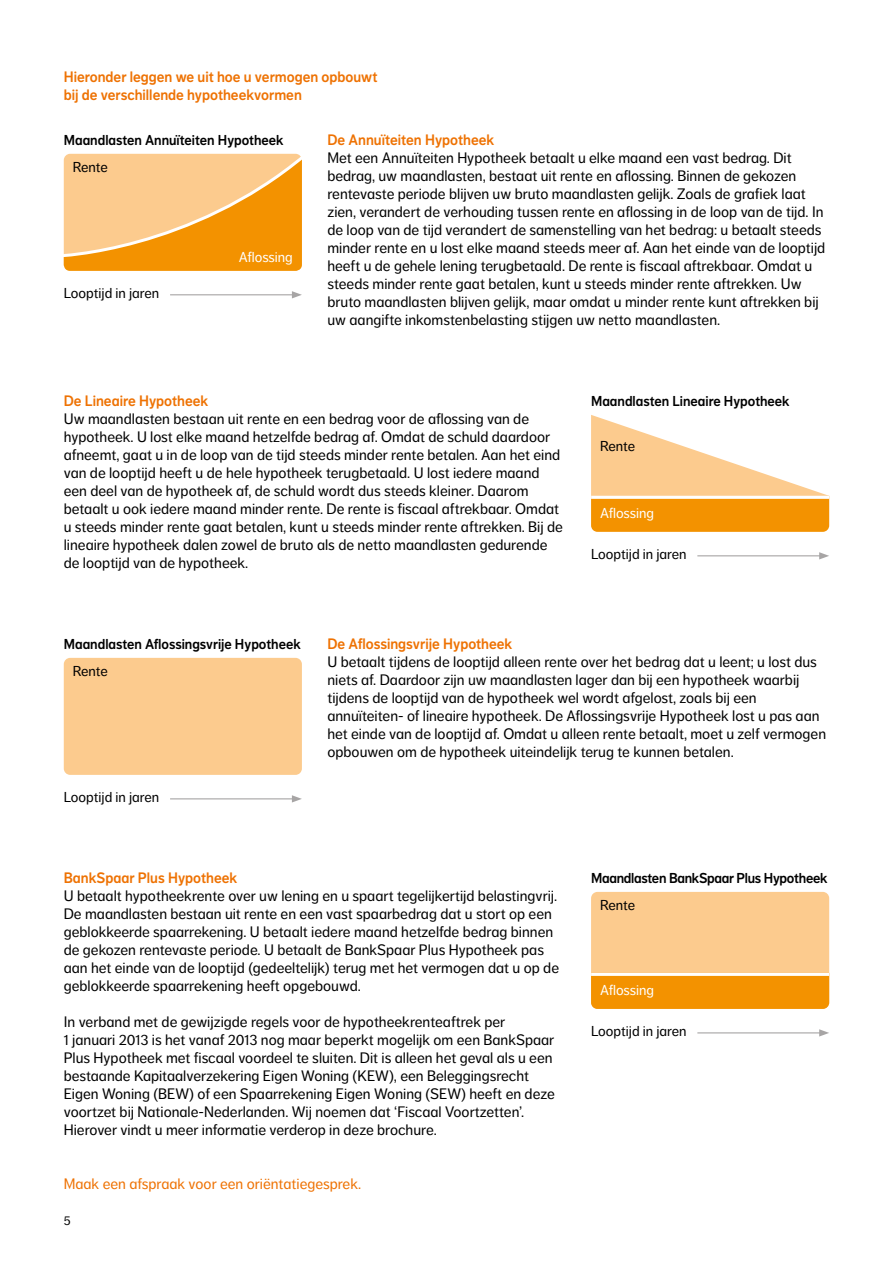
<style>
.page{position:relative;width:893px;height:1263px;background:#fff}
.page>*{position:absolute;margin:0;border:0;box-sizing:border-box;transform-origin:0 0}
.t1{font:15px/18px "NN Dagny Text";color:#000}
.t2{font:15px/18px "NN Dagny Display";color:#ee7203}
.t3{font:15px "NN Dagny Text";color:#ee7203}
.t4{font:14.25px "NN Dagny Display";color:#000}
.t5{font:14.25px "NN Dagny Text";color:#000}
.t6{font:14.25px "NN Dagny Display";letter-spacing:-.02em;color:#000}
.t7{font:14.25px "NN Dagny Text";letter-spacing:-.005em;color:#fff}
.t8{font:12.75px "NN Dagny Text";color:#000}
</style>
<div class="page">
<svg style="left:63px;top:153px;width:239px;height:118px;background:#f8b557"></svg>
<hr style="left:170px;top:294px;width:124px;height:1px;background:#a7a5a5">
<svg style="left:292px;top:291px;width:10px;height:7px"></svg>
<div style="left:64px;top:658px;width:238px;height:117px;background:#fccb8e;border-radius:6px"></div>
<hr style="left:170px;top:798px;width:124px;height:1px;background:#a7a5a5">
<svg style="left:292px;top:795px;width:10px;height:7px"></svg>
<hr style="left:697px;top:555px;width:124px;height:1px;background:#a7a5a5">
<svg style="left:819px;top:552px;width:10px;height:7px"></svg>
<svg style="left:591px;top:415px;width:238px;height:117px"></svg>
<hr style="left:591px;top:496px;width:238px;height:3px;background:#fff">
<div style="left:591px;top:892px;width:238px;height:117px;background:#fccb8e;border-radius:6px"></div>
<hr style="left:697px;top:1032px;width:124px;height:1px;background:#a7a5a5">
<svg style="left:819px;top:1029px;width:10px;height:7px"></svg>
<div style="left:591px;top:976px;width:238px;height:33px;background:#f39200"></div>
<hr style="left:591px;top:973px;width:238px;height:3px;background:#fff">
<p class="t2" style="left:64px;top:68px;width:315px">Hieronder leggen we uit hoe u vermogen opbouwt bij de verschillende hypotheekvormen</p>
<p class="t4" style="left:64px;top:131px;width:221px">Maandlasten Annuïteiten Hypotheek</p>
<p class="t2" style="left:327px;top:131px;width:168px">De Annuïteiten Hypotheek</p>
<p class="t1" style="left:327px;top:149px;width:499px">Met een Annuïteiten Hypotheek betaalt u elke maand een vast bedrag. Dit bedrag, uw maandlasten, bestaat uit rente en aflossing. Binnen de gekozen rentevaste periode blijven uw bruto maandlasten gelijk. Zoals de grafiek laat zien, verandert de verhouding tussen rente en aflossing in de loop van de tijd. In de loop van de tijd verandert de samenstelling van het bedrag: u betaalt steeds minder rente en u lost elke maand steeds meer af. Aan het einde van de looptijd heeft u de gehele lening terugbetaald. De rente is fiscaal aftrekbaar. Omdat u steeds minder rente gaat betalen, kunt u steeds minder rente aftrekken. Uw bruto maandlasten blijven gelijk, maar omdat u minder rente kunt aftrekken bij uw aangifte inkomstenbelasting stijgen uw netto maandlasten.</p>
<p class="t5" style="left:73px;top:159px;width:37px">Rente</p>
<p class="t7" style="left:239px;top:249px;width:55px">Aflossing</p>
<p class="t5" style="left:64px;top:285px;width:97px">Looptijd in jaren</p>
<p class="t2" style="left:64px;top:392px;width:146px">De Lineaire Hypotheek</p>
<p class="t4" style="left:591px;top:392px;width:200px">Maandlasten Lineaire Hypotheek</p>
<p class="t1" style="left:64px;top:410px;width:501px">Uw maandlasten bestaan uit rente en een bedrag voor de aflossing van de hypotheek. U lost elke maand hetzelfde bedrag af. Omdat de schuld daardoor afneemt, gaat u in de loop van de tijd steeds minder rente betalen. Aan het eind van de looptijd heeft u de hele hypotheek terugbetaald. U lost iedere maand een deel van de hypotheek af, de schuld wordt dus steeds kleiner. Daarom betaalt u ook iedere maand minder rente. De rente is fiscaal aftrekbaar. Omdat u steeds minder rente gaat betalen, kunt u steeds minder rente aftrekken. Bij de lineaire hypotheek dalen zowel de bruto als de netto maandlasten gedurende de looptijd van de hypotheek.</p>
<p class="t5" style="left:600px;top:438px;width:37px">Rente</p>
<p class="t7" style="left:600px;top:505px;width:55px">Aflossing</p>
<p class="t5" style="left:591px;top:546px;width:97px">Looptijd in jaren</p>
<p class="t4" style="left:64px;top:635px;width:239px">Maandlasten Aflossingsvrije Hypotheek</p>
<p class="t2" style="left:327px;top:635px;width:186px">De Aflossingsvrije Hypotheek</p>
<p class="t1" style="left:327px;top:653px;width:500px">U betaalt tijdens de looptijd alleen rente over het bedrag dat u leent; u lost dus niets af. Daardoor zijn uw maandlasten lager dan bij een hypotheek waarbij tijdens de looptijd van de hypotheek wel wordt afgelost, zoals bij een annuïteiten- of lineaire hypotheek. De Aflossingsvrije Hypotheek lost u pas aan het einde van de looptijd af. Omdat u alleen rente betaalt, moet u zelf vermogen opbouwen om de hypotheek uiteindelijk terug te kunnen betalen.</p>
<p class="t5" style="left:73px;top:663px;width:37px">Rente</p>
<p class="t5" style="left:64px;top:789px;width:97px">Looptijd in jaren</p>
<p class="t2" style="left:64px;top:869px;width:175px">BankSpaar Plus Hypotheek</p>
<p class="t6" style="left:591px;top:869px;width:238px">Maandlasten BankSpaar Plus Hypotheek</p>
<p class="t1" style="left:64px;top:887px;width:497px">U betaalt hypotheekrente over uw lening en u spaart tegelijkertijd belastingvrij.<br>De maandlasten bestaan uit rente en een vast spaarbedrag dat u stort op een geblokkeerde spaarrekening. U betaalt iedere maand hetzelfde bedrag binnen de gekozen rentevaste periode. U betaalt de BankSpaar Plus Hypotheek pas aan het einde van de looptijd (gedeeltelijk) terug met het vermogen dat u op de geblokkeerde spaarrekening heeft opgebouwd.</p>
<p class="t1" style="left:64px;top:1013px;width:493px">In verband met de gewijzigde regels voor de hypotheekrenteaftrek per<br>1 januari 2013 is het vanaf 2013 nog maar beperkt mogelijk om een BankSpaar Plus Hypotheek met fiscaal voordeel te sluiten. Dit is alleen het geval als u een bestaande Kapitaalverzekering Eigen Woning (KEW), een Beleggingsrecht Eigen Woning (BEW) of een Spaarrekening Eigen Woning (SEW) heeft en deze voortzet bij Nationale-Nederlanden. Wij noemen dat ‘Fiscaal Voortzetten’.<br>Hierover vindt u meer informatie verderop in deze brochure.</p>
<p class="t5" style="left:600px;top:897px;width:37px">Rente</p>
<p class="t7" style="left:600px;top:982px;width:55px">Aflossing</p>
<p class="t5" style="left:591px;top:1023px;width:97px">Looptijd in jaren</p>
<p class="t3" style="left:64px;top:1175px;width:299px">Maak een afspraak voor een oriëntatiegesprek.</p>
<p class="t8" style="left:64px;top:1213px;width:8px">5</p>
</div>
